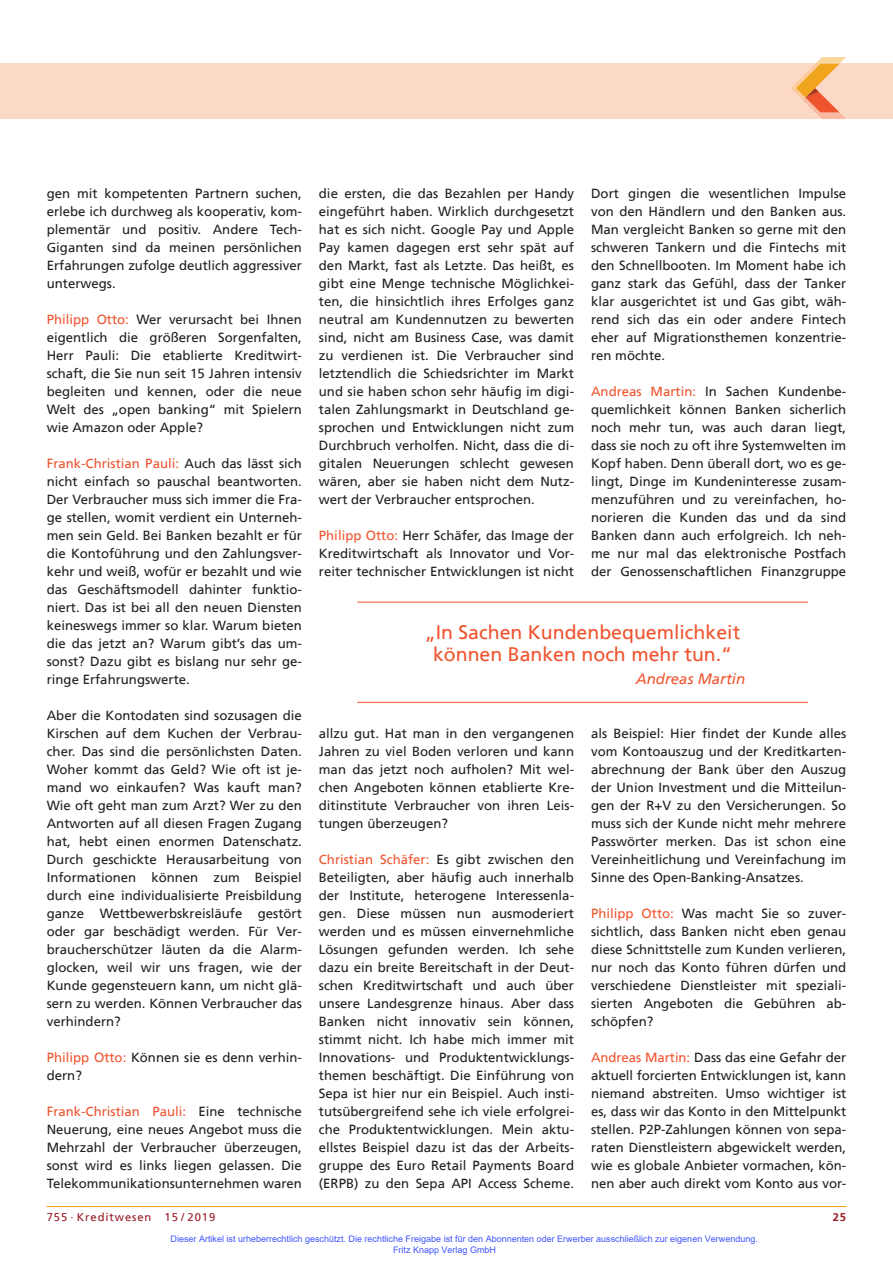
<style>
.page{position:relative;width:893px;height:1263px;background:#fff}
.page>*{position:absolute;margin:0;border:0;box-sizing:border-box;transform-origin:0 0}
.t1{font:19.5px/22.5px "Frutiger";color:#f0542e;text-align:center}
.t2{font:italic 15px "Frutiger";color:#f0542e}
.t3{font:13.2px/18px "Frutiger";color:#231f20;text-align:justify}
.t4{font:11.25px "Frutiger";letter-spacing:.08em;color:#981a26}
.t5{font:700 11.25px "Frutiger";color:#981a26}
.t6{font:9px/10.8px "Arial";color:#4054ff}
.s1{color:#f0542e}
</style>
<div class="page">
<hr style="left:47px;top:1206px;width:799px;height:1px;background:#f1a31e">
<div style="left:0;top:64px;width:893px;height:55px;background:#fcd9c7"></div>
<svg style="left:791px;top:57px;width:55px;height:62px"></svg>
<hr style="left:357px;top:602px;width:451px;height:1px;background:#f0542e">
<hr style="left:357px;top:702px;width:451px;height:1px;background:#f0542e">
<p class="t3" style="left:47px;top:185px;width:257px;text-align:left">gen mit kompetenten Partnern suchen, erlebe ich durchweg als kooperativ, kom&shy;plementär und positiv. Andere Tech-- Giganten sind da meinen persönlichen Erfahrungen zufolge deutlich aggressiver unterwegs.</p>
<p class="t3" style="left:47px;top:311px;width:257px"><span class="s1">Philipp Otto:</span> Wer verursacht bei Ihnen eigentlich die größeren Sorgenfalten, Herr Pauli: Die etablierte Kreditwirt&shy;schaft, die Sie nun seit 15 Jahren intensiv begleiten und kennen, oder die neue Welt des „open banking“ mit Spielern wie Amazon oder Apple?</p>
<p class="t3" style="left:47px;top:455px;width:257px"><span class="s1">Frank-Christian Pauli:</span> Auch das lässt sich nicht einfach so pauschal beantworten.<br>Der Verbraucher muss sich immer die Fra&shy;ge stellen, womit verdient ein Unterneh&shy;men sein Geld. Bei Banken bezahlt er für die Kontoführung und den Zahlungsver&shy;kehr und weiß, wofür er bezahlt und wie das Geschäftsmodell dahinter funktio&shy;niert. Das ist bei all den neuen Diensten keineswegs immer so klar. Warum bieten die das jetzt an? Warum gibt’s das um&shy;sonst? Dazu gibt es bislang nur sehr ge&shy;ringe Erfahrungswerte.</p>
<p class="t3" style="left:47px;top:707px;width:257px">Aber die Kontodaten sind sozusagen die Kirschen auf dem Kuchen der Verbrau&shy;cher. Das sind die persönlichsten Daten.<br>Woher kommt das Geld? Wie oft ist je&shy;mand wo einkaufen? Was kauft man?<br>Wie oft geht man zum Arzt? Wer zu den Antworten auf all diesen Fragen Zugang hat, hebt einen enormen Datenschatz.<br>Durch geschickte Herausarbeitung von Informationen können zum Beispiel durch eine individualisierte Preisbildung ganze Wettbewerbskreisläufe gestört oder gar beschädigt werden. Für Ver&shy;braucherschützer läuten da die Alarm&shy;glocken, weil wir uns fragen, wie der Kunde gegensteuern kann, um nicht glä&shy;sern zu werden. Können Verbraucher das verhindern?</p>
<p class="t3" style="left:47px;top:1049px;width:257px"><span class="s1">Philipp Otto:</span> Können sie es denn verhin&shy;dern?</p>
<p class="t3" style="left:47px;top:1103px;width:257px"><span class="s1">Frank-Christian Pauli:</span> Eine technische Neuerung, eine neues Angebot muss die Mehrzahl der Verbraucher überzeugen, sonst wird es links liegen gelassen. Die Telekommunikationsunternehmen waren</p>
<p class="t3" style="left:319px;top:185px;width:257px">die ersten, die das Bezahlen per Handy eingeführt haben. Wirklich durchgesetzt hat es sich nicht. Google Pay und Apple Pay kamen dagegen erst sehr spät auf den Markt, fast als Letzte. Das heißt, es gibt eine Menge technische Möglichkei&shy;ten, die hinsichtlich ihres Erfolges ganz neutral am Kundennutzen zu bewerten sind, nicht am Business Case, was damit zu verdienen ist. Die Verbraucher sind letztendlich die Schiedsrichter im Markt und sie haben schon sehr häufig im digi&shy;talen Zahlungsmarkt in Deutschland ge&shy;sprochen und Entwicklungen nicht zum Durchbruch verholfen. Nicht, dass die di&shy;gitalen Neuerungen schlecht gewesen wären, aber sie haben nicht dem Nutz&shy;wert der Verbraucher entsprochen.</p>
<p class="t3" style="left:319px;top:527px;width:257px"><span class="s1">Philipp Otto:</span> Herr Schäfer, das Image der Kreditwirtschaft als Innovator und Vor&shy;reiter technischer Entwicklungen ist nicht</p>
<p class="t3" style="left:591px;top:185px;width:257px">Dort gingen die wesentlichen Impulse von den Händlern und den Banken aus.<br>Man vergleicht Banken so gerne mit den schweren Tankern und die Fintechs mit den Schnellbooten. Im Moment habe ich ganz stark das Gefühl, dass der Tanker klar ausgerichtet ist und Gas gibt, wäh&shy;rend sich das ein oder andere Fintech eher auf Migrationsthemen konzentrie&shy;ren möchte.</p>
<p class="t3" style="left:591px;top:383px;width:257px"><span class="s1">Andreas Martin:</span> In Sachen Kundenbe&shy;quemlichkeit können Banken sicherlich noch mehr tun, was auch daran liegt, dass sie noch zu oft ihre Systemwelten im Kopf haben. Denn überall dort, wo es ge&shy;lingt, Dinge im Kundeninteresse zusam&shy;menzuführen und zu vereinfachen, ho&shy;norieren die Kunden das und da sind Banken dann auch erfolgreich. Ich neh&shy;me nur mal das elektronische Postfach der Genossenschaftlichen Finanzgruppe</p>
<h1 class="t1" style="left:425px;top:622px;width:317px">„In Sachen Kundenbequemlichkeit können Banken noch mehr tun.“</h1>
<p class="t2" style="left:636px;top:671px;width:111px">Andreas Martin</p>
<p class="t3" style="left:319px;top:725px;width:257px">allzu gut. Hat man in den vergangenen Jahren zu viel Boden verloren und kann man das jetzt noch aufholen? Mit wel&shy;chen Angeboten können etablierte Kre&shy;ditinstitute Verbraucher von ihren Leis&shy;tungen überzeugen?</p>
<p class="t3" style="left:319px;top:851px;width:257px"><span class="s1">Christian Schäfer:</span> Es gibt zwischen den Beteiligten, aber häufig auch innerhalb der Institute, heterogene Interessenla&shy;gen. Diese müssen nun ausmoderiert werden und es müssen einvernehmliche Lösungen gefunden werden. Ich sehe dazu ein breite Bereitschaft in der Deut&shy;schen Kreditwirtschaft und auch über unsere Landesgrenze hinaus. Aber dass Banken nicht innovativ sein können, stimmt nicht. Ich habe mich immer mit Innovations- und Produktentwicklungs&shy;themen beschäftigt. Die Einführung von Sepa ist hier nur ein Beispiel. Auch insti&shy;tutsübergreifend sehe ich viele erfolgrei&shy;che Produktentwicklungen. Mein aktu&shy;ellstes Beispiel dazu ist das der Arbeits&shy;gruppe des Euro Retail Payments Board (ERPB) zu den Sepa API Access Scheme.</p>
<p class="t3" style="left:591px;top:725px;width:257px">als Beispiel: Hier findet der Kunde alles vom Kontoauszug und der Kreditkarten&shy;abrechnung der Bank über den Auszug der Union Investment und die Mitteilun&shy;gen der R+V zu den Versicherungen. So muss sich der Kunde nicht mehr mehrere Passwörter merken. Das ist schon eine Vereinheitlichung und Vereinfachung im Sinne des Open-Banking-Ansatzes.</p>
<p class="t3" style="left:591px;top:905px;width:257px"><span class="s1">Philipp Otto:</span> Was macht Sie so zuver&shy;sichtlich, dass Banken nicht eben genau diese Schnittstelle zum Kunden verlieren, nur noch das Konto führen dürfen und verschiedene Dienstleister mit speziali&shy;sierten Angeboten die Gebühren ab&shy;schöpfen?</p>
<p class="t3" style="left:591px;top:1049px;width:257px"><span class="s1">Andreas Martin:</span> Dass das eine Gefahr der aktuell forcierten Entwicklungen ist, kann niemand abstreiten. Umso wichtiger ist es, dass wir das Konto in den Mittelpunkt stellen. P2P-Zahlungen können von sepa&shy;raten Dienstleistern abgewickelt werden, wie es globale Anbieter vormachen, kön&shy;nen aber auch direkt vom Konto aus vor-</p>
<p class="t4" style="left:47px;top:1211px;width:170px">755 · Kreditwesen 15 / 2019</p>
<p class="t5" style="left:833px;top:1211px;width:15px">25</p>
<p class="t6" style="left:393px;top:1233px;width:366px;text-indent:-223px">Dieser Artikel ist urheberrechtlich geschützt. Die rechtliche Freigabe ist für den Abonnenten oder Erwerber ausschließlich zur eigenen Verwendung.<br>Fritz Knapp Verlag GmbH</p>
</div>
